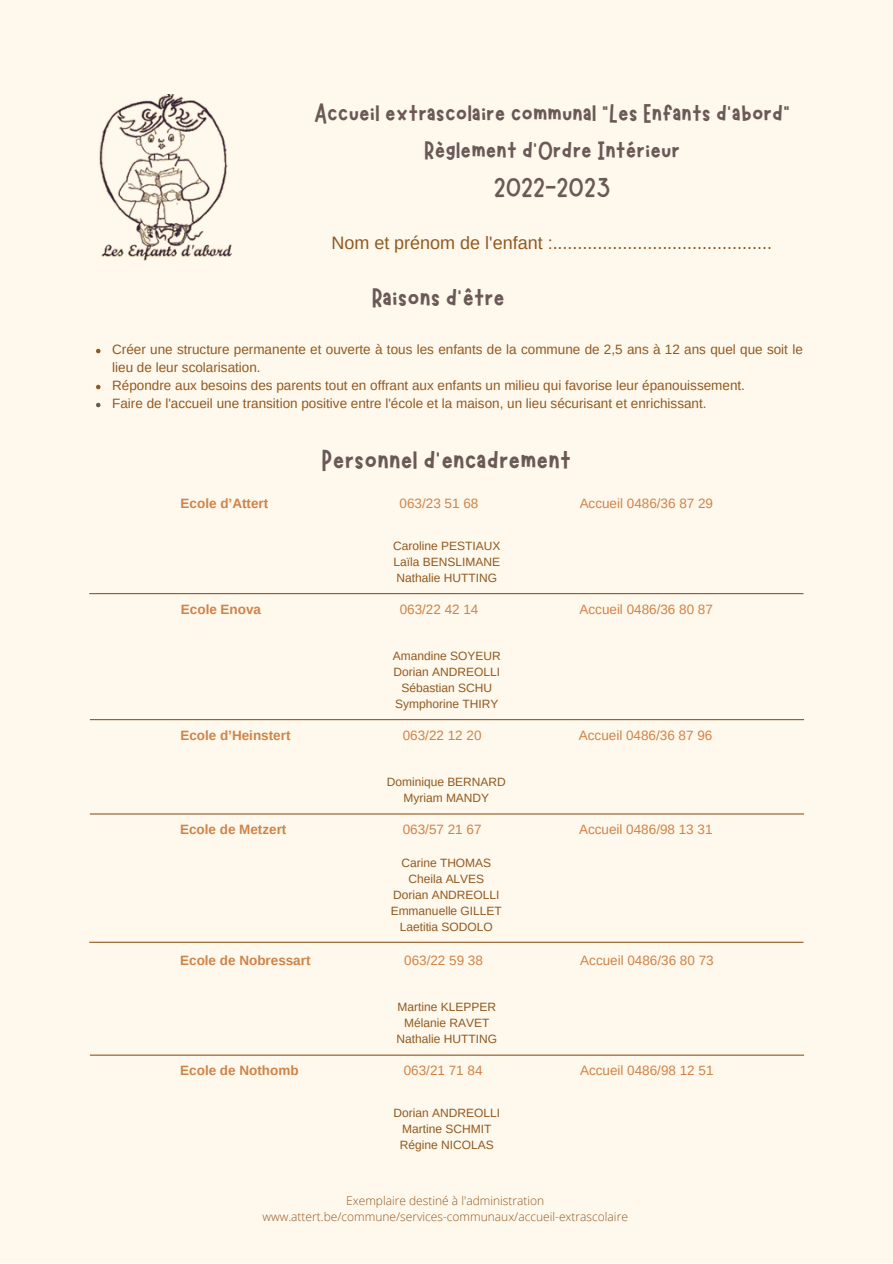
<style>
.page{position:relative;width:893px;height:1264px;background:#fff}
.page>*{position:absolute;margin:0;border:0;box-sizing:border-box;transform-origin:0 0}
.t1{font:30px "Marykate";color:#6b5957}
.t2{font:28.5px "Marykate";color:#6b5957}
.t3{font:27px/37px "Marykate";color:#6b5957;text-align:center}
.t4{font:18px "Arimo";color:#905921}
.t5{font:13.5px/18px "Arimo";color:#905921}
.t6{font:13.5px "Arimo";color:#cf8348}
.t7{font:700 13.5px "Arimo";color:#cf8348}
.t8{font:12px/16px "Arimo";color:#905921;text-align:center}
.t9{font:300 12px/16px "Open Sans";color:#905921;text-align:center}
</style>
<div class="page">
<div style="left:0;top:0;width:892px;height:1262px;background:#fff8ec"></div>
<img style="left:99px;top:95px;width:133px;height:165px">
<svg style="left:96px;top:349px;width:4px;height:4px"></svg>
<svg style="left:96px;top:385px;width:4px;height:4px"></svg>
<svg style="left:96px;top:403px;width:4px;height:4px"></svg>
<hr style="left:89px;top:593px;width:714px;height:1px;background:#905921">
<hr style="left:90px;top:719px;width:714px;height:1px;background:#905921">
<hr style="left:90px;top:813px;width:714px;height:1px;background:#905921">
<hr style="left:89px;top:941px;width:714px;height:1px;background:#905921">
<hr style="left:90px;top:1054px;width:714px;height:1px;background:#905921">
<h3 class="t3" style="left:314px;top:92px;width:477px">Accueil extrascolaire communal "Les Enfants d'abord"<br>Règlement d'Ordre Intérieur<br>2022-2023</h3>
<h3 class="t4" style="left:331px;top:232px;width:442px">Nom et prénom de l'enfant :............................................</h3>
<h2 class="t2" style="left:371px;top:280px;width:135px">Raisons d'être</h2>
<p class="t5" style="left:112px;top:341px;width:692px">Créer une structure permanente et ouverte à tous les enfants de la commune de 2,5 ans à 12 ans quel que soit le lieu de leur scolarisation.<br>Répondre aux besoins des parents tout en offrant aux enfants un milieu qui favorise leur épanouissement.<br>Faire de l'accueil une transition positive entre l'école et la maison, un lieu sécurisant et enrichissant.</p>
<h1 class="t1" style="left:321px;top:440px;width:251px">Personnel d'encadrement</h1>
<p class="t7" style="left:181px;top:495px;width:89px">Ecole d’Attert</p>
<p class="t6" style="left:399px;top:495px;width:80px">063/23 51 68</p>
<p class="t6" style="left:579px;top:495px;width:135px">Accueil 0486/36 87 29</p>
<p class="t8" style="left:393px;top:537px;width:109px;text-align:justify">Caroline PESTIAUX Laïla BENSLIMANE Nathalie HUTTING</p>
<p class="t7" style="left:181px;top:601px;width:82px">Ecole Enova</p>
<p class="t6" style="left:399px;top:601px;width:80px">063/22 42 14</p>
<p class="t6" style="left:579px;top:601px;width:135px">Accueil 0486/36 80 87</p>
<p class="t8" style="left:393px;top:647px;width:109px">Amandine SOYEUR<br>Dorian ANDREOLLI<br>Sébastian SCHU<br>Symphorine THIRY</p>
<p class="t7" style="left:180px;top:727px;width:112px">Ecole d’Heinstert</p>
<p class="t6" style="left:403px;top:727px;width:80px">063/22 12 20</p>
<p class="t6" style="left:579px;top:727px;width:135px">Accueil 0486/36 87 96</p>
<p class="t8" style="left:386px;top:773px;width:121px">Dominique BERNARD<br>Myriam MANDY</p>
<p class="t7" style="left:180px;top:821px;width:108px">Ecole de Metzert</p>
<p class="t6" style="left:403px;top:821px;width:80px">063/57 21 67</p>
<p class="t6" style="left:579px;top:821px;width:135px">Accueil 0486/98 13 31</p>
<p class="t8" style="left:390px;top:854px;width:113px">Carine THOMAS<br>Cheila ALVES<br>Dorian ANDREOLLI<br>Emmanuelle GILLET<br>Laetitia SODOLO</p>
<p class="t7" style="left:180px;top:952px;width:132px">Ecole de Nobressart</p>
<p class="t6" style="left:404px;top:952px;width:80px">063/22 59 38</p>
<p class="t6" style="left:580px;top:952px;width:135px">Accueil 0486/36 80 73</p>
<p class="t8" style="left:396px;top:998px;width:102px">Martine KLEPPER<br>Mélanie RAVET<br>Nathalie HUTTING</p>
<p class="t7" style="left:180px;top:1062px;width:120px">Ecole de Nothomb</p>
<p class="t6" style="left:404px;top:1062px;width:80px">063/21 71 84</p>
<p class="t6" style="left:580px;top:1062px;width:135px">Accueil 0486/98 12 51</p>
<p class="t8" style="left:393px;top:1104px;width:108px">Dorian ANDREOLLI<br>Martine SCHMIT<br>Régine NICOLAS</p>
<p class="t9" style="left:262px;top:1191px;width:367px">Exemplaire destiné à l'administration www.attert.be/commune/services-communaux/accueil-extrascolaire</p>
</div>
